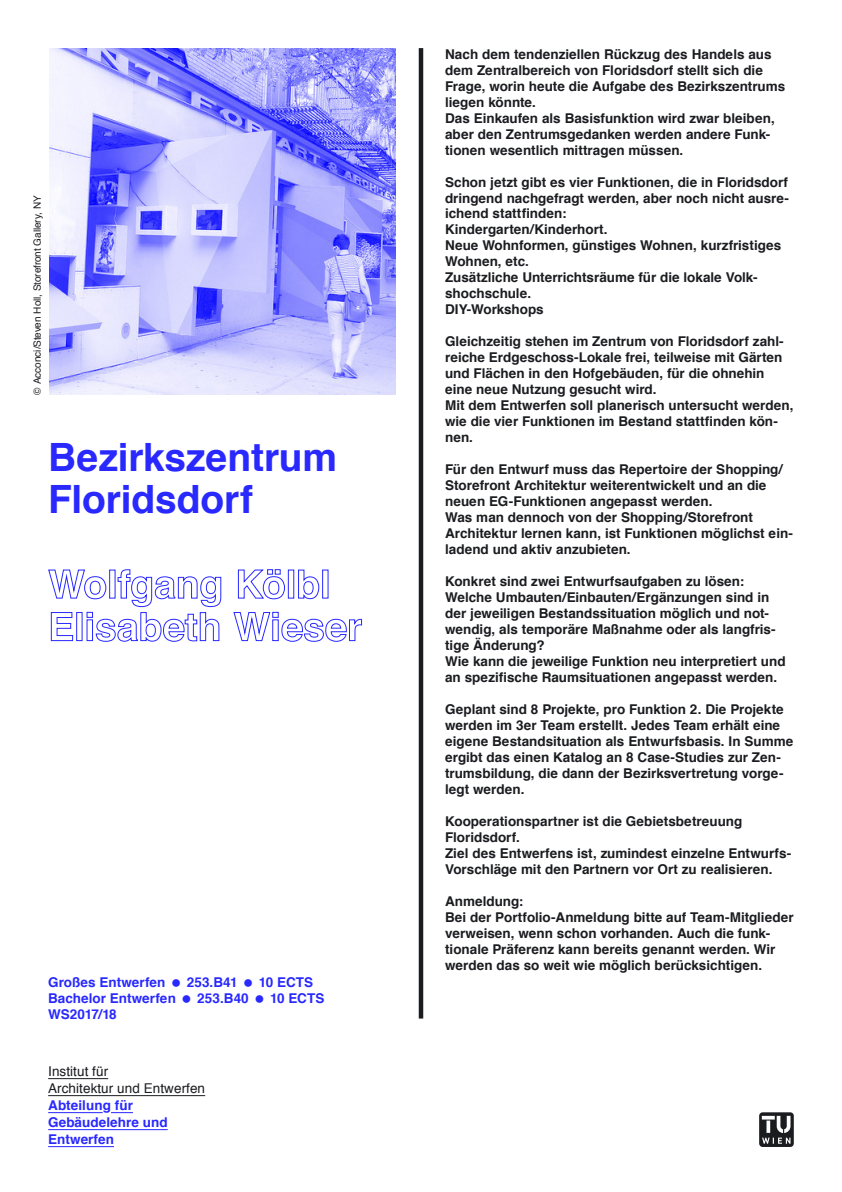
<style>
.page{position:relative;width:842px;height:1192px;background:#fff}
.page>*{position:absolute;margin:0;border:0;box-sizing:border-box;transform-origin:0 0}
.t1{font:700 39px/42.5px "Helvetica";letter-spacing:-.005em;color:#2828ff}
.t2{font:700 13.5px/16px "Helvetica";color:#1b1c20}
.t3{font:700 13.5px/17px "Helvetica";letter-spacing:.005em;color:#2828ff}
.t4{font:13.5px/17px "Helvetica";letter-spacing:.005em;color:#1b1c20}
.t5{font:10px "Helvetica";letter-spacing:-.01em;color:#1b1c20}
</style>
<div class="page">
<hr style="left:48px;top:1078px;width:60px;height:1px;background:#1b1c20">
<hr style="left:48px;top:1095px;width:157px;height:1px;background:#1b1c20">
<hr style="left:48px;top:1112px;width:55px;height:1px;background:#2828ff">
<svg style="left:111px;top:1112px;width:22px;height:1px"></svg>
<hr style="left:48px;top:1129px;width:120px;height:1px;background:#2828ff">
<hr style="left:48px;top:1146px;width:66px;height:1px;background:#2828ff">
<svg style="left:759px;top:1112px;width:35px;height:35px"></svg>
<hr style="left:419px;top:48px;width:4px;height:971px;background:#1b1c20">
<svg style="left:238px;top:569px;width:47px;height:31px"></svg>
<div style="left:288px;top:570px;width:6px;height:28px;border:1px solid #2828ff"></div>
<svg style="left:298px;top:569px;width:22px;height:30px"></svg>
<div style="left:322px;top:570px;width:6px;height:28px;border:1px solid #2828ff"></div>
<svg style="left:48px;top:569px;width:174px;height:73px"></svg>
<svg style="left:233px;top:612px;width:129px;height:30px"></svg>
<img style="left:49px;top:48px;width:347px;height:347px">
<p class="t5" style="left:33px;top:395px;width:201px;rotate:-90deg">© Acconci/Steven Holl, Storefront Gallery, NY</p>
<h1 class="t1" style="left:48px;top:439px;width:290px">Bezirkszentrum<br>Floridsdorf</h1>
<p class="t3" style="left:48px;top:974px;width:119px">Großes Entwerfen</p>
<p class="t3" style="left:187px;top:974px;width:52px">253.B41</p>
<p class="t3" style="left:259px;top:974px;width:56px">10 ECTS</p>
<p class="t3" style="left:48px;top:990px;width:129px">Bachelor Entwerfen</p>
<p class="t3" style="left:197px;top:990px;width:53px">253.B40</p>
<p class="t3" style="left:270px;top:990px;width:56px">10 ECTS</p>
<p class="t3" style="left:48px;top:1006px;width:70px">WS2017/18</p>
<p class="t4" style="left:48px;top:1064px;width:158px">Institut für<br>Architektur und Entwerfen</p>
<p class="t3" style="left:48px;top:1098px;width:121px">Abteilung für<br>Gebäudelehre und<br>Entwerfen</p>
<p class="t2" style="left:445px;top:47px;width:342px">Nach dem tendenziellen Rückzug des Handels aus dem Zentralbereich von Floridsdorf stellt sich die Frage, worin heute die Aufgabe des Bezirkszentrums liegen könnte.<br>Das Einkaufen als Basisfunktion wird zwar bleiben, aber den Zentrumsgedanken werden andere Funk&shy;tionen wesentlich mittragen müssen.</p>
<p class="t2" style="left:445px;top:175px;width:346px">Schon jetzt gibt es vier Funktionen, die in Floridsdorf dringend nachgefragt werden, aber noch nicht ausre&shy;ichend stattfinden:<br>Kindergarten/Kinderhort.<br>Neue Wohnformen, günstiges Wohnen, kurzfristiges Wohnen, etc.<br>Zusätzliche Unterrichtsräume für die lokale Volk&shy;shochschule.<br>DIY-Workshops</p>
<p class="t2" style="left:445px;top:335px;width:350px">Gleichzeitig stehen im Zentrum von Floridsdorf zahl&shy;reiche Erdgeschoss-Lokale frei, teilweise mit Gärten und Flächen in den Hofgebäuden, für die ohnehin eine neue Nutzung gesucht wird.<br>Mit dem Entwerfen soll planerisch untersucht werden, wie die vier Funktionen im Bestand stattfinden kön&shy;nen.</p>
<p class="t2" style="left:445px;top:463px;width:349px">Für den Entwurf muss das Repertoire der Shopping/ Storefront Architektur weiterentwickelt und an die neuen EG-Funktionen angepasst werden.<br>Was man dennoch von der Shopping/Storefront Architektur lernen kann, ist Funktionen möglichst ein&shy;ladend und aktiv anzubieten.</p>
<p class="t2" style="left:445px;top:575px;width:342px">Konkret sind zwei Entwurfsaufgaben zu lösen:<br>Welche Umbauten/Einbauten/Ergänzungen sind in der jeweiligen Bestandssituation möglich und not&shy;wendig, als temporäre Maßnahme oder als langfris&shy;tige Änderung?<br>Wie kann die jeweilige Funktion neu interpretiert und an spezifische Raumsituationen angepasst werden.</p>
<p class="t2" style="left:445px;top:703px;width:350px">Geplant sind 8 Projekte, pro Funktion 2. Die Projekte werden im 3er Team erstellt. Jedes Team erhält eine eigene Bestandsituation als Entwurfsbasis. In Summe ergibt das einen Katalog an 8 Case-Studies zur Zen&shy;trumsbildung, die dann der Bezirksvertretung vorge&shy;legt werden.</p>
<p class="t2" style="left:445px;top:815px;width:348px">Kooperationspartner ist die Gebietsbetreuung Floridsdorf.<br>Ziel des Entwerfens ist, zumindest einzelne Entwurfs-Vorschläge mit den Partnern vor Ort zu realisieren.</p>
<p class="t2" style="left:445px;top:895px;width:350px">Anmeldung:<br>Bei der Portfolio-Anmeldung bitte auf Team-Mitglieder verweisen, wenn schon vorhanden. Auch die funk&shy;tionale Präferenz kann bereits genannt werden. Wir werden das so weit wie möglich berücksichtigen.</p>
</div>
